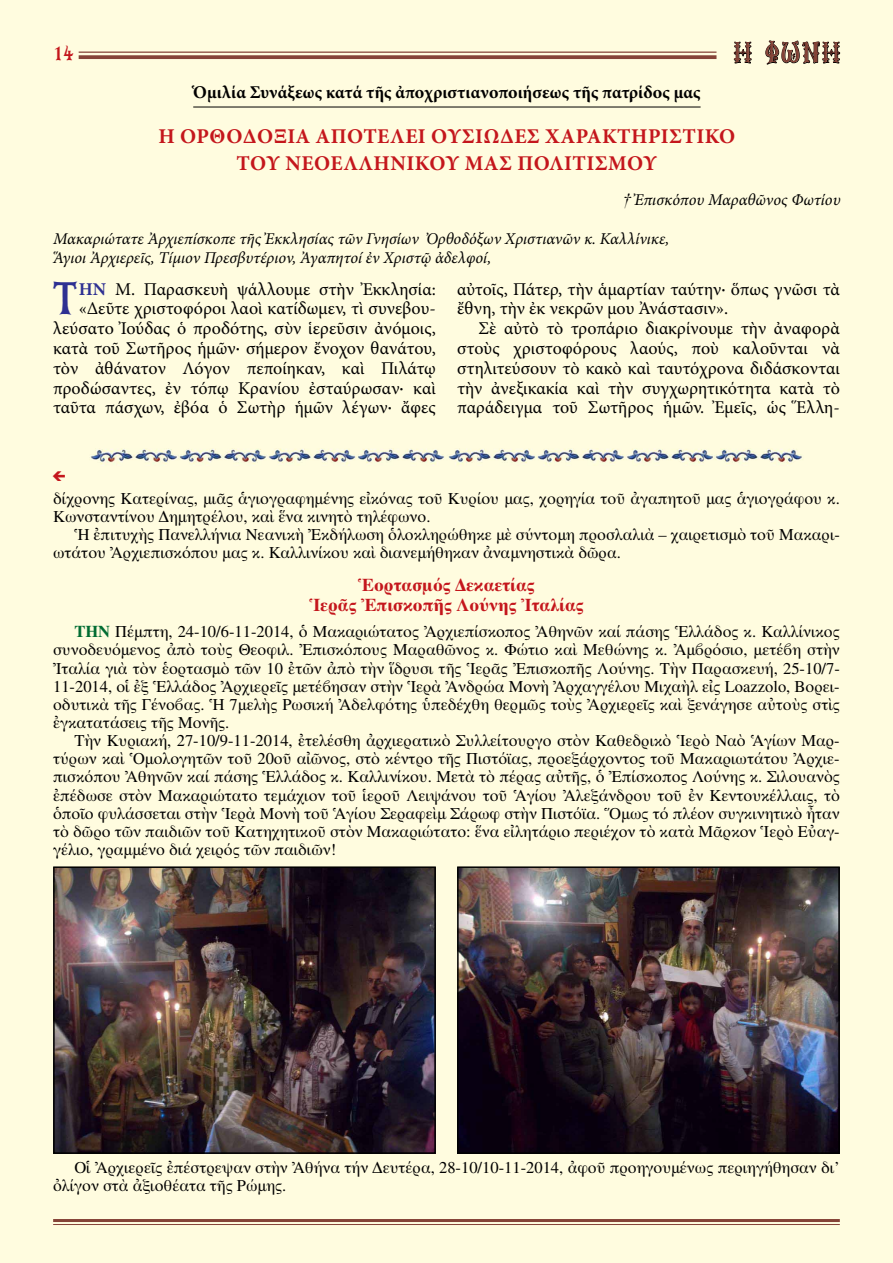
<style>
.page{position:relative;width:893px;height:1263px;background:#fffcdf}
.page>*{position:absolute;margin:0;border:0;box-sizing:border-box;transform-origin:0 0}
.t1{font:46.2px "BYZIMAK";color:#2e3092}
.t2{font:27px "Mg Agia Sofia UC Normal";color:#854337}
.t3{font:700 21px/27.3px "Minion Pro";letter-spacing:.02em;color:#c4161c;text-align:center}
.t4{font:19.5px "BYZIMAK";color:#c4161c}
.t5{font:18px/19.8px "Minion Pro";color:#000;text-align:right}
.t6{font:700 18px "Minion Pro";color:#000}
.t7{font:700 18px/19.8px "CTOS Times Pro";color:#c4161c;text-align:center}
.t8{font:16.5px/18.1px "CTOS Times Pro";color:#000}
.t9{font:italic 16.5px/18.1px "Minion Pro";letter-spacing:-.005em;color:#000}
.s1{font-family:"Times New Roman"}
.s2{font-weight:700;color:#2e3092}
.s3{font-weight:700;color:#006c32}
</style>
<div class="page">
<hr style="left:79px;top:52px;width:637px;height:1px;background:#854337">
<svg style="left:79px;top:55px;width:637px;height:4px;background:#8d5043"></svg>
<hr style="left:53px;top:1219px;width:787px;height:3px;background:#854337">
<hr style="left:53px;top:1224px;width:787px;height:1px;background:#854337">
<svg style="left:734px;top:41px;width:18px;height:23px"></svg>
<svg style="left:765px;top:40px;width:75px;height:25px;background:#aba995"></svg>
<img style="left:56px;top:869px;width:377px;height:282px">
<div style="left:53px;top:866px;width:383px;height:288px;border:2px solid #000"></div>
<img style="left:460px;top:869px;width:377px;height:282px">
<div style="left:457px;top:866px;width:383px;height:288px;border:2px solid #000"></div>
<img style="left:84px;top:443px;width:723px;height:25px">
<hr style="left:193px;top:107px;width:508px;height:1px;background:#000">
<svg style="left:53px;top:472px;width:12px;height:9px"></svg>
<p class="t4" style="left:53px;top:42px;width:22px">14</p>
<h2 class="t2" style="left:734px;top:41px;width:108px">Η ΦΩΝΗ</h2>
<p class="t6" style="left:193px;top:80px;width:509px">Ὁμιλία Συνάξεως κατά τῆς ἀποχριστιανοποιήσεως τῆς πατρίδος μας</p>
<p class="t3" style="left:158px;top:122px;width:578px">Η ΟΡΘΟΔΟΞΙΑ ΑΠΟΤΕΛΕΙ ΟΥΣΙΩΔΕΣ ΧΑΡΑΚΤΗΡΙΣΤΙΚΟ<br>ΤΟΥ ΝΕΟΕΛΛΗΝΙΚΟΥ ΜΑΣ ΠΟΛΙΤΙΣΜΟΥ</p>
<p class="t9" style="left:623px;top:191px;width:219px"><span class="s1">†</span> Ἐπισκόπου Μαραθῶνος Φωτίου</p>
<p class="t9" style="left:53px;top:230px;width:618px">Μακαριώτατε Ἀρχιεπίσκοπε τῆς Ἐκκλησίας τῶν Γνησίων Ὀρθοδόξων Χριστιανῶν κ. Καλλίνικε,<br>Ἅγιοι Ἀρχιερεῖς, Τίμιον Πρεσβυτέριον, Ἀγαπητοί ἐν Χριστῷ ἀδελφοί,</p>
<h1 class="t1" style="left:52px;top:271px;width:29px">Τ</h1>
<p class="t5" style="left:53px;top:279px;width:384px"><span class="s2">ΗΝ</span> Μ. Παρασκευὴ ψάλλουμε στὴν Ἐκκλησία: «Δεῦτε χριστοφόροι λαοὶ κατίδωμεν, τὶ συνεβου&shy;λεύσατο Ἰούδας ὁ προδότης, σὺν ἱερεῦσιν ἀνόμοις, κατὰ τοῦ Σωτῆρος ἡμῶν· σήμερον ἔνοχον θανάτου, τὸν ἀθάνατον Λόγον πεποίηκαν, καὶ Πιλάτῳ προδώσαντες, ἐν τόπῳ Κρανίου ἐσταύρωσαν· καὶ ταῦτα πάσχων, ἐβόα ὁ Σωτὴρ ἡμῶν λέγων· ἄφες</p>
<p class="t5" style="left:457px;top:279px;width:384px;text-align:left">αὐτοῖς, Πάτερ, τὴν ἁμαρτίαν ταύτην· ὅπως γνῶσι τὰ ἔθνη, τὴν ἐκ νεκρῶν μου Ἀνάστασιν».</p>
<p class="t5" style="left:457px;top:319px;width:384px;text-align:justify;text-indent:21px">Σὲ αὐτὸ τὸ τροπάριο διακρίνουμε τὴν ἀναφορὰ στοὺς χριστοφόρους λαούς, ποὺ καλοῦνται νὰ στηλιτεύσουν τὸ κακὸ καὶ ταυτόχρονα διδάσκονται τὴν ἀνεξικακία καὶ τὴν συγχωρητικότητα κατὰ τὸ παράδειγμα τοῦ Σωτῆρος ἡμῶν. Ἐμεῖς, ὡς Ἕλλη-</p>
<p class="t8" style="left:53px;top:489px;width:788px">δίχρονης Κατερίνας, μιᾶς ἁγιογραφημένης εἰκόνας τοῦ Κυρίου μας, χορηγία τοῦ ἀγαπητοῦ μας ἁγιογράφου κ.<br>Κωνσταντίνου Δημητρέλου, καὶ ἕνα κινητὸ τηλέφωνο.</p>
<p class="t8" style="left:53px;top:525px;width:788px;text-indent:21px">Ἡ ἐπιτυχὴς Πανελλήνια Νεανικὴ Ἐκδήλωση ὁλοκληρώθηκε μὲ σύντομη προσλαλιὰ – χαιρετισμὸ τοῦ Μακαρι&shy;ωτάτου Ἀρχιεπισκόπου μας κ. Καλλινίκου καὶ διανεμήθηκαν ἀναμνηστικὰ δῶρα.</p>
<p class="t7" style="left:309px;top:575px;width:276px">Ἑορτασμός Δεκαετίας<br>Ἱερᾶς Ἐπισκοπῆς Λούνης Ἰταλίας</p>
<p class="t8" style="left:53px;top:622px;width:788px;text-align:justify;text-indent:21px"><span class="s3">ΤHN</span> Πέμπτη, 24-10/6-11-2014, ὁ Μακαριώτατος Ἀρχιεπίσκοπος Ἀθηνῶν καί πάσης Ἑλλάδος κ. Καλλίνικος συνοδευόμενος ἀπὸ τοὺς Θεοφιλ. Ἐπισκόπους Μαραθῶνος κ. Φώτιο καὶ Μεθώνης κ. Ἀμβρόσιο, μετέβη στὴν Ἰταλία γιὰ τὸν ἑορτασμὸ τῶν 10 ἐτῶν ἀπὸ τὴν ἵδρυσι τῆς Ἱερᾶς Ἐπισκοπῆς Λούνης. Τὴν Παρασκευή, 25-10/7- 11-2014, οἱ ἐξ Ἑλλάδος Ἀρχιερεῖς μετέβησαν στὴν Ἱερὰ Ἀνδρώα Μονὴ Ἀρχαγγέλου Μιχαὴλ εἰς Loazzolo, Βορει&shy;οδυτικὰ τῆς Γένοβας. Ἡ 7μελὴς Ρωσική Ἀδελφότης ὑπεδέχθη θερμῶς τοὺς Ἀρχιερεῖς καὶ ξενάγησε αὐτοὺς στὶς ἐγκατατάσεις τῆς Μονῆς.</p>
<p class="t8" style="left:53px;top:731px;width:788px;text-align:justify;text-indent:21px">Τὴν Κυριακή, 27-10/9-11-2014, ἐτελέσθη ἀρχιερατικὸ Συλλείτουργο στὸν Καθεδρικὸ Ἱερὸ Ναὸ Ἁγίων Μαρ&shy;τύρων καὶ Ὁμολογητῶν τοῦ 20οῦ αἰῶνος, στὸ κέντρο τῆς Πιστόϊας, προεξάρχοντος τοῦ Μακαριωτάτου Ἀρχιε&shy;πισκόπου Ἀθηνῶν καί πάσης Ἑλλάδος κ. Καλλινίκου. Μετὰ τὸ πέρας αὐτῆς, ὁ Ἐπίσκοπος Λούνης κ. Σιλουανὸς ἐπέδωσε στὸν Μακαριώτατο τεμάχιον τοῦ ἱεροῦ Λειψάνου τοῦ Ἁγίου Ἀλεξάνδρου τοῦ ἐν Κεντουκέλλαις, τὸ ὁποῖο φυλάσσεται στὴν Ἱερὰ Μονὴ τοῦ Ἁγίου Σεραφεὶμ Σάρωφ στὴν Πιστόϊα. Ὅμως τό πλέον συγκινητικὸ ἦταν τὸ δῶρο τῶν παιδιῶν τοῦ Κατηχητικοῦ στὸν Μακαριώτατο: ἕνα εἰλητάριο περιέχον τὸ κατὰ Μᾶρκον Ἱερὸ Εὐαγ&shy;γέλιο, γραμμένο διά χειρός τῶν παιδιῶν!</p>
<p class="t8" style="left:53px;top:1158px;width:788px;text-indent:21px">Οἱ Ἀρχιερεῖς ἐπέστρεψαν στὴν Ἀθήνα τήν Δευτέρα, 28-10/10-11-2014, ἀφοῦ προηγουμένως περιηγήθησαν δι’ ὀλίγον στὰ ἀξιοθέατα τῆς Ρώμης.</p>
</div>
